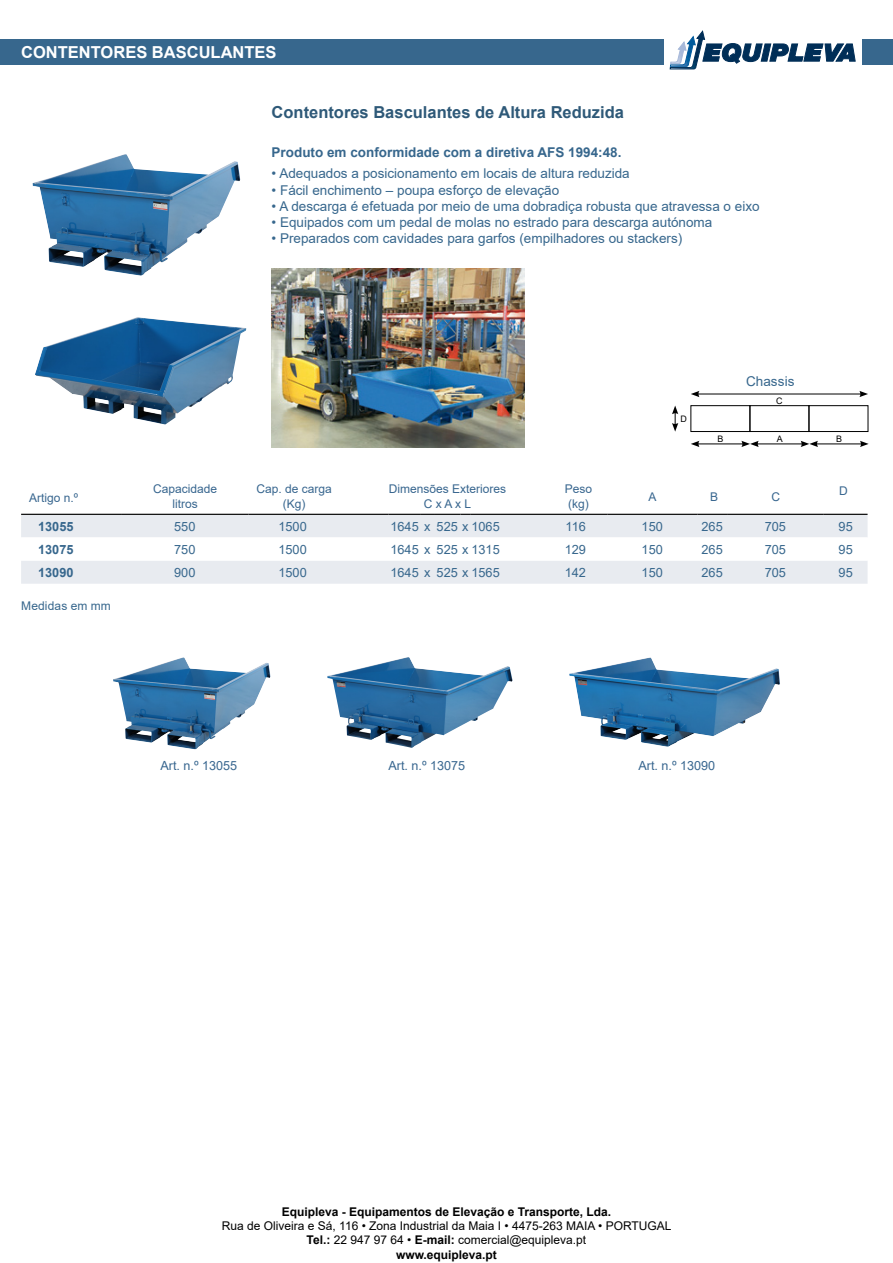
<style>
.page{position:relative;width:893px;height:1263px;background:#fff}
.page>*{position:absolute;margin:0;border:0;box-sizing:border-box;transform-origin:0 0}
.t1{font:700 16.5px "Arial";color:#2e5978}
.t2{font:700 16.5px "Arial";color:#fff}
.t3{font:13.5px "Arial";color:#37678d}
.t4{font:700 13.5px "Arial";color:#37678d}
.t5{font:12.75px "Arial";color:#37678d}
.t6{font:700 12.75px "Arial";color:#37678d}
.t7{font:12.6px "Arial";color:#38668f}
.t8{font:12px/14.4px "Arial";color:#000;text-align:center}
.t9{font:12px/14.4px "Arial";color:#38668f;text-align:center}
.t10{font:700 12px "Arial";color:#000}
.t11{font:12px "Arial";letter-spacing:.01em;color:#37678d}
.t12{font:8.85px "Arial";color:#000}
.s1{font-weight:700}
</style>
<div class="page">
<div style="left:0;top:39px;width:663px;height:26px;background:#37678d"></div>
<div style="left:862px;top:39px;width:31px;height:26px;background:#37678d"></div>
<svg style="left:670px;top:31px;width:186px;height:38px"></svg>
<img style="left:32px;top:154px;width:208px;height:122px">
<img style="left:35px;top:317px;width:211px;height:108px">
<img style="left:272px;top:268px;width:253px;height:179px">
<div style="left:21px;top:515px;width:846px;height:69px;background:#e8ebf0"></div>
<svg style="left:21px;top:537px;width:846px;height:24px"></svg>
<hr style="left:21px;top:514px;width:100px;height:1px;background:#000">
<hr style="left:121px;top:514px;width:128px;height:1px;background:#000">
<hr style="left:249px;top:514px;width:139px;height:1px;background:#000">
<hr style="left:388px;top:514px;width:33px;height:1px;background:#000">
<svg style="left:421px;top:514px;width:49px;height:1px"></svg>
<hr style="left:470px;top:514px;width:31px;height:1px;background:#000">
<hr style="left:501px;top:514px;width:106px;height:1px;background:#000">
<hr style="left:607px;top:514px;width:90px;height:1px;background:#000">
<hr style="left:697px;top:514px;width:30px;height:1px;background:#000">
<hr style="left:727px;top:514px;width:97px;height:1px;background:#000">
<hr style="left:824px;top:514px;width:43px;height:1px;background:#000">
<div style="left:691px;top:406px;width:59px;height:26px;border:1px solid #000"></div>
<div style="left:750px;top:406px;width:59px;height:26px;border:1px solid #000"></div>
<div style="left:809px;top:406px;width:59px;height:26px;border:1px solid #000"></div>
<hr style="left:697px;top:444px;width:47px;height:1px;background:#000">
<svg style="left:691px;top:441px;width:8px;height:6px"></svg>
<hr style="left:697px;top:394px;width:165px;height:1px;background:#000">
<svg style="left:691px;top:391px;width:8px;height:6px"></svg>
<svg style="left:859px;top:391px;width:9px;height:6px"></svg>
<hr style="left:756px;top:444px;width:47px;height:1px;background:#000">
<svg style="left:741px;top:441px;width:18px;height:6px"></svg>
<hr style="left:816px;top:444px;width:46px;height:1px;background:#000">
<svg style="left:801px;top:441px;width:17px;height:6px"></svg>
<svg style="left:860px;top:441px;width:9px;height:6px"></svg>
<svg style="left:672px;top:406px;width:6px;height:26px"></svg>
<img style="left:327px;top:657px;width:186px;height:91px">
<img style="left:113px;top:657px;width:157px;height:92px">
<img style="left:569px;top:657px;width:211px;height:90px">
<p class="t2" style="left:21px;top:41px;width:257px">CONTENTORES BASCULANTES</p>
<p class="t1" style="left:272px;top:101px;width:354px">Contentores Basculantes de Altura Reduzida</p>
<p class="t4" style="left:272px;top:143px;width:351px">Produto em conformidade com a diretiva AFS 1994:48.</p>
<p class="t3" style="left:272px;top:164px;width:360px">• Adequados a posicionamento em locais de altura reduzida</p>
<p class="t3" style="left:272px;top:181px;width:289px">• Fácil enchimento – poupa esforço de elevação</p>
<p class="t3" style="left:272px;top:197px;width:489px">• A descarga é efetuada por meio de uma dobradiça robusta que atravessa o eixo</p>
<p class="t3" style="left:272px;top:213px;width:442px">• Equipados com um pedal de molas no estrado para descarga autónoma</p>
<p class="t3" style="left:272px;top:229px;width:412px">• Preparados com cavidades para garfos (empilhadores ou stackers)</p>
<p class="t3" style="left:746px;top:372px;width:50px">Chassis</p>
<p class="t12" style="left:681px;top:413px;width:8px">D</p>
<p class="t12" style="left:717px;top:433px;width:7px">B</p>
<p class="t12" style="left:776px;top:395px;width:8px">C</p>
<p class="t12" style="left:777px;top:433px;width:7px">A</p>
<p class="t9" style="left:29px;top:491px;width:51px">Artigo n.º</p>
<p class="t9" style="left:153px;top:482px;width:66px">Capacidade litros</p>
<p class="t9" style="left:256px;top:482px;width:77px">Cap. de carga (Kg)</p>
<p class="t9" style="left:389px;top:482px;width:119px">Dimensões Exteriores<br>C x A x L</p>
<p class="t9" style="left:565px;top:482px;width:29px;text-align:left">Peso (kg)</p>
<p class="t9" style="left:649px;top:489px;width:10px">A</p>
<p class="t9" style="left:710px;top:489px;width:10px">B</p>
<p class="t9" style="left:771px;top:489px;width:10px">C</p>
<p class="t12" style="left:836px;top:433px;width:7px">B</p>
<p class="t9" style="left:839px;top:484px;width:10px">D</p>
<p class="t6" style="left:38px;top:517px;width:37px">13055</p>
<p class="t5" style="left:174px;top:517px;width:23px">550</p>
<p class="t5" style="left:278px;top:517px;width:30px">1500</p>
<p class="t5" style="left:390px;top:517px;width:111px">1645 x 525 x 1065</p>
<p class="t5" style="left:566px;top:517px;width:22px">116</p>
<p class="t5" style="left:642px;top:517px;width:23px">150</p>
<p class="t5" style="left:701px;top:517px;width:23px">265</p>
<p class="t5" style="left:765px;top:517px;width:23px">705</p>
<p class="t5" style="left:839px;top:517px;width:16px">95</p>
<p class="t6" style="left:38px;top:540px;width:37px">13075</p>
<p class="t5" style="left:174px;top:540px;width:23px">750</p>
<p class="t5" style="left:278px;top:540px;width:30px">1500</p>
<p class="t5" style="left:390px;top:540px;width:111px">1645 x 525 x 1315</p>
<p class="t5" style="left:565px;top:540px;width:23px">129</p>
<p class="t5" style="left:642px;top:540px;width:23px">150</p>
<p class="t5" style="left:701px;top:540px;width:23px">265</p>
<p class="t5" style="left:765px;top:540px;width:23px">705</p>
<p class="t5" style="left:839px;top:540px;width:16px">95</p>
<p class="t6" style="left:38px;top:563px;width:37px">13090</p>
<p class="t5" style="left:174px;top:563px;width:23px">900</p>
<p class="t5" style="left:278px;top:563px;width:30px">1500</p>
<p class="t5" style="left:390px;top:563px;width:111px">1645 x 525 x 1565</p>
<p class="t5" style="left:565px;top:563px;width:23px">142</p>
<p class="t5" style="left:642px;top:563px;width:23px">150</p>
<p class="t5" style="left:701px;top:563px;width:23px">265</p>
<p class="t5" style="left:765px;top:563px;width:23px">705</p>
<p class="t5" style="left:839px;top:563px;width:16px">95</p>
<p class="t11" style="left:21px;top:598px;width:91px">Medidas em mm</p>
<p class="t7" style="left:160px;top:756px;width:78px">Art. n.º 13055</p>
<p class="t7" style="left:388px;top:756px;width:78px">Art. n.º 13075</p>
<p class="t7" style="left:638px;top:756px;width:78px">Art. n.º 13090</p>
<p class="t10" style="left:282px;top:1203px;width:331px">Equipleva - Equipamentos de Elevação e Transporte, Lda.</p>
<p class="t8" style="left:222px;top:1218px;width:451px">Rua de Oliveira e Sá, 116 • Zona Industrial da Maia I • 4475-263 MAIA • PORTUGAL<br><span class="s1">Tel.:</span> 22 947 97 64 • <span class="s1">E-mail:</span> comercial@equipleva.pt<br><span class="s1">www.equipleva.pt</span></p>
</div>
